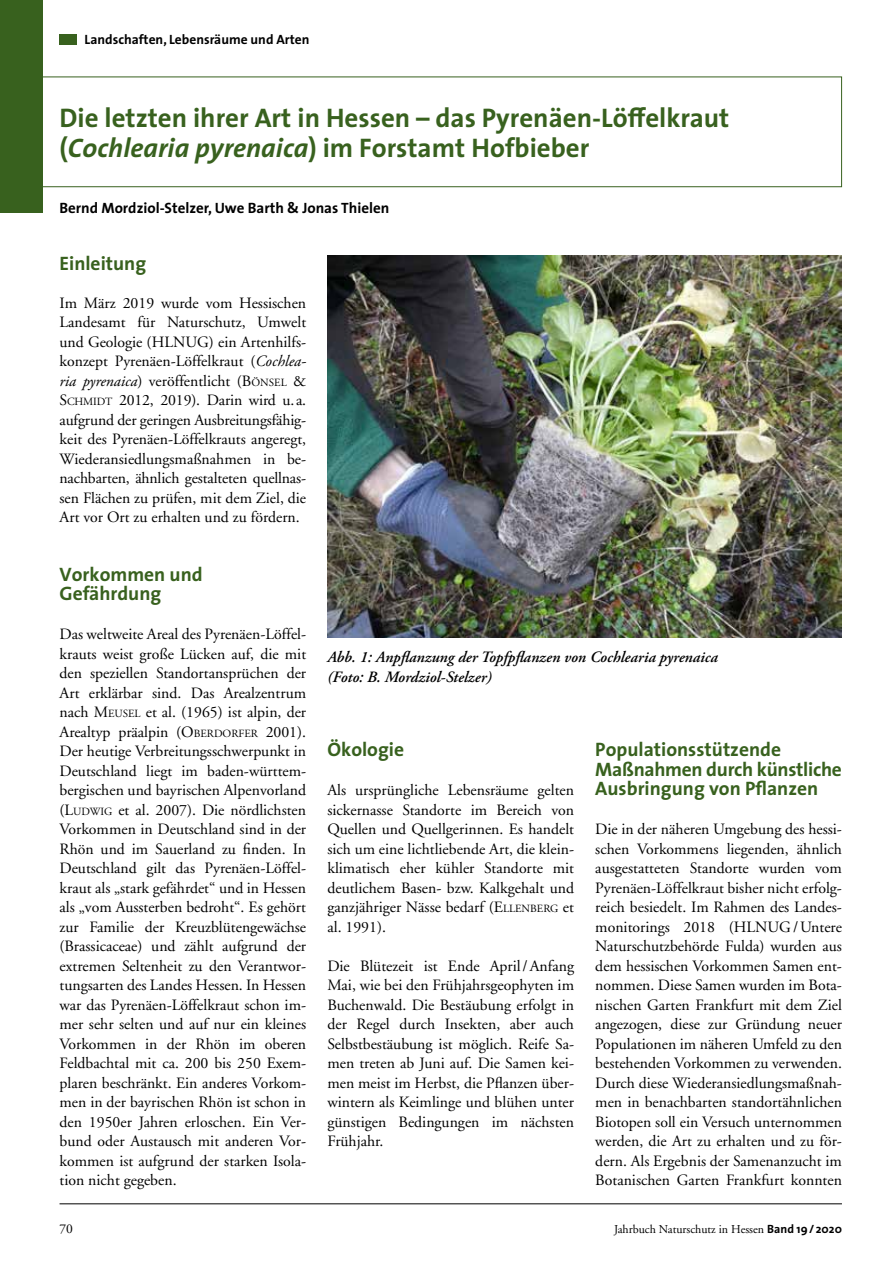
<style>
.page{position:relative;width:893px;height:1263px;background:#fff}
.page>*{position:absolute;margin:0;border:0;box-sizing:border-box;transform-origin:0 0}
.t1{font:700 27px/30px "The Sans";color:#38611e}
.t2{font:700 19.5px/19.5px "The Sans";color:#38611e}
.t3{font:15.75px/19.5px "Adobe Garamond";color:#000;text-align:justify}
.t4{font:italic 600 15.75px/19.5px "Adobe Garamond Pro";color:#000}
.t5{font:700 15px "The Sans";color:#000}
.t6{font:700 13.5px "The Sans";color:#000}
.t7{font:13.5px "Adobe Garamond";color:#000}
.t8{font:12px "Adobe Garamond";color:#000}
.s1{font-style:italic}
.s2{font-family:"Adobe Garamond Pro";font-style:italic}
.s3{font-style:inherit}
.s4{font-size:10.95px}
.s5{font-family:"The Sans";font-weight:700}
</style>
<div class="page">
<hr style="left:60px;top:1203px;width:782px;height:1px;background:#000">
<div style="left:0;top:77px;width:842px;height:110px;border:1px solid #38611e"></div>
<div style="left:60px;top:34px;width:17px;height:10px;background:#38611e"></div>
<div style="left:0;top:0;width:43px;height:213px;background:#38611e"></div>
<img style="left:327px;top:255px;width:515px;height:383px">
<p class="t6" style="left:85px;top:28px;width:226px">Landschaften, Lebensräume und Arten</p>
<h1 class="t1" style="left:60px;top:102px;width:671px">Die letzten ihrer Art in Hessen – das Pyrenäen-Löffelkraut (<span class="s1">Cochlearia pyrenaica</span>) im Forstamt Hofbieber</h1>
<p class="t5" style="left:60px;top:195px;width:331px">Bernd Mordziol-Stelzer, Uwe Barth &amp; Jonas Thielen</p>
<p class="t2" style="left:60px;top:253px;width:88px">Einleitung</p>
<p class="t3" style="left:60px;top:293px;width:248px">Im März 2019 wurde vom Hessischen Landesamt für Naturschutz, Umwelt und Geologie (HLNUG) ein Artenhilfs&shy;konzept Pyrenäen-Löffelkraut (<span class="s2">Cochlea&shy;ria pyrenaica</span>) veröffentlicht (<span class="s3">B</span><span class="s4">ÖNSEL</span> <span class="s3">&amp; S</span><span class="s4">CHMIDT</span> 2012, 2019). Darin wird u. a. aufgrund der geringen Ausbreitungsfähig&shy;keit des Pyrenäen-Löffelkrauts angeregt, Wiederansiedlungsmaßnahmen in be&shy;nachbarten, ähnlich gestalteten quellnas&shy;sen Flächen zu prüfen, mit dem Ziel, die Art vor Ort zu erhalten und zu fördern.</p>
<p class="t2" style="left:60px;top:564px;width:145px">Vorkommen und<br>Gefährdung</p>
<p class="t3" style="left:60px;top:625px;width:248px">Das weltweite Areal des Pyrenäen-Löffel&shy;krauts weist große Lücken auf, die mit den speziellen Standortansprüchen der Art erklärbar sind. Das Arealzentrum nach <span class="s3">M</span><span class="s4">EUSEL</span> et al. (1965) ist alpin, der Arealtyp präalpin (<span class="s3">O</span><span class="s4">BERDORFER</span> 2001).<br>Der heutige Verbreitungsschwerpunkt in Deutschland liegt im baden-württem&shy;bergischen und bayrischen Alpenvorland (<span class="s3">L</span><span class="s4">UDWIG</span> et al. 2007). Die nördlichsten Vorkommen in Deutschland sind in der Rhön und im Sauerland zu finden. In Deutschland gilt das Pyrenäen-Löffel&shy;kraut als „stark gefährdet“ und in Hessen als „vom Aussterben bedroht“. Es gehört zur Familie der Kreuzblütengewächse (Brassicaceae) und zählt aufgrund der extremen Seltenheit zu den Verantwor&shy;tungsarten des Landes Hessen. In Hessen war das Pyrenäen-Löffelkraut schon im&shy;mer sehr selten und auf nur ein kleines Vorkommen in der Rhön im oberen Feldbachtal mit ca. 200 bis 250 Exem&shy;plaren beschränkt. Ein anderes Vorkom&shy;men in der bayrischen Rhön ist schon in den 1950er Jahren erloschen. Ein Ver&shy;bund oder Austausch mit anderen Vor&shy;kommen ist aufgrund der starken Isola&shy;tion nicht gegeben.</p>
<p class="t4" style="left:327px;top:648px;width:392px">Abb. 1: Anpflanzung der Topfpflanzen von Cochlearia pyrenaica (Foto: B. Mordziol-Stelzer)</p>
<p class="t2" style="left:327px;top:739px;width:78px">Ökologie</p>
<p class="t3" style="left:327px;top:781px;width:248px">Als ursprüngliche Lebensräume gelten sickernasse Standorte im Bereich von Quellen und Quellgerinnen. Es handelt sich um eine lichtliebende Art, die klein&shy;klimatisch eher kühler Standorte mit deutlichem Basen- bzw. Kalkgehalt und ganzjähriger Nässe bedarf (<span class="s3">E</span><span class="s4">LLENBERG</span> et al. 1991).</p>
<p class="t3" style="left:327px;top:956px;width:248px">Die Blütezeit ist Ende April/Anfang Mai, wie bei den Frühjahrsgeophyten im Buchenwald. Die Bestäubung erfolgt in der Regel durch Insekten, aber auch Selbstbestäubung ist möglich. Reife Sa&shy;men treten ab Juni auf. Die Samen kei&shy;men meist im Herbst, die Pflanzen über&shy;wintern als Keimlinge und blühen unter günstigen Bedingungen im nächsten Frühjahr.</p>
<p class="t2" style="left:595px;top:739px;width:248px">Populationsstützende<br>Maßnahmen durch künstliche<br>Ausbringung von Pflanzen</p>
<p class="t3" style="left:595px;top:820px;width:248px">Die in der näheren Umgebung des hessi&shy;schen Vorkommens liegenden, ähnlich ausgestatteten Standorte wurden vom Pyrenäen-Löffelkraut bisher nicht erfolg&shy;reich besiedelt. Im Rahmen des Landes&shy;monitorings 2018 (HLNUG/Untere Naturschutzbehörde Fulda) wurden aus dem hessischen Vorkommen Samen ent&shy;nommen. Diese Samen wurden im Bota&shy;nischen Garten Frankfurt mit dem Ziel angezogen, diese zur Gründung neuer Populationen im näheren Umfeld zu den bestehenden Vorkommen zu verwenden.<br>Durch diese Wiederansiedlungsmaßnah&shy;men in benachbarten standortähnlichen Biotopen soll ein Versuch unternommen werden, die Art zu erhalten und zu för&shy;dern. Als Ergebnis der Samenanzucht im Botanischen Garten Frankfurt konnten</p>
<p class="t7" style="left:60px;top:1222px;width:15px">70</p>
<p class="t8" style="left:614px;top:1223px;width:229px">Jahrbuch Naturschutz in Hessen <span class="s5">Band 19/ 2020</span></p>
</div>
